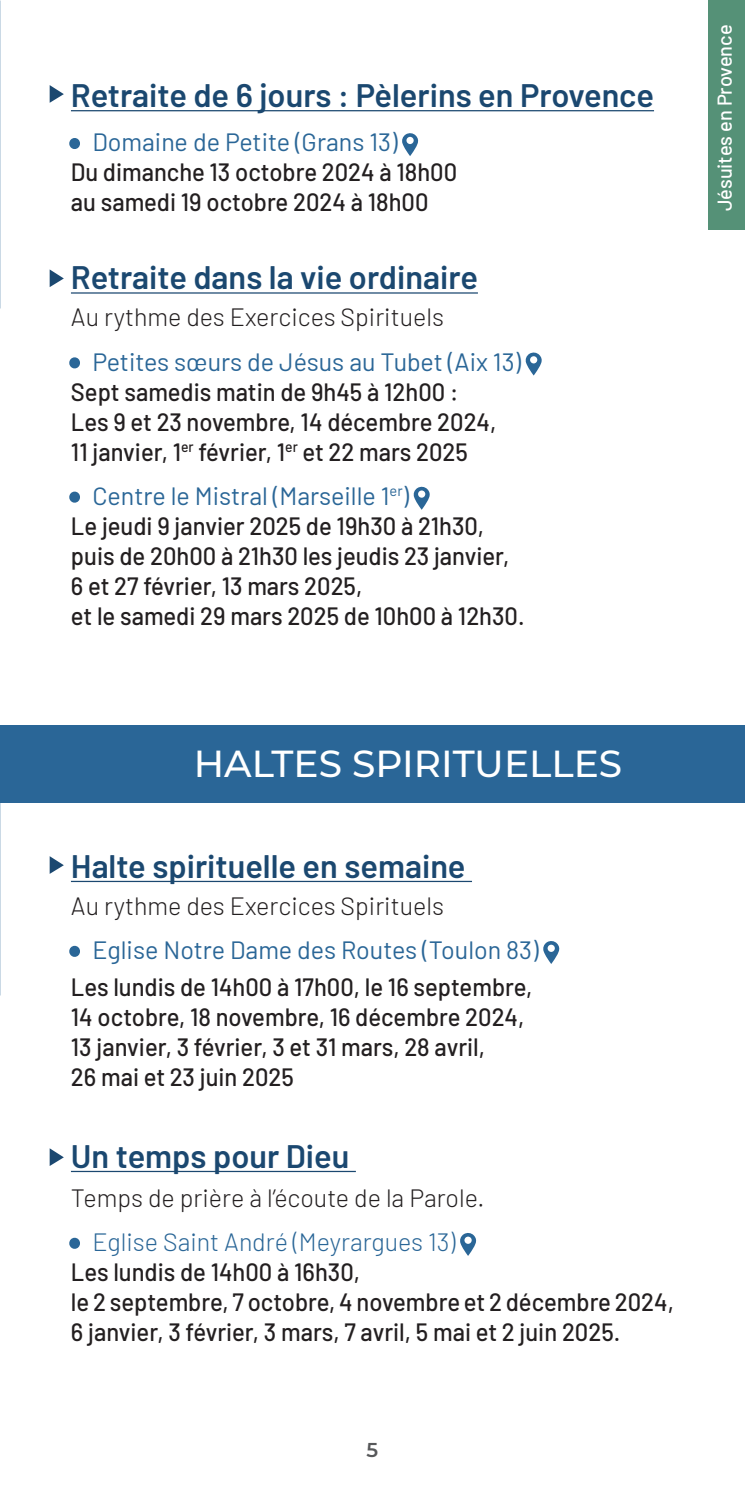
<style>
.page{position:relative;width:745px;height:1489px;background:#fff}
.page>*{position:absolute;margin:0;border:0;box-sizing:border-box;transform-origin:0 0}
.t1{font:500 37.5px "Montserrat";color:#fff}
.t2{font:600 32.5px "Barlow";color:#1b4870}
.t3{font:500 25px/30px "Barlow";color:#231f20;scale:.95 1}
.t4{font:25px/44.2px "Barlow";color:#2a6697}
.t5{font:300 25px/44.2px "Barlow";color:#231f20}
.t6{font:500 20px "Barlow";letter-spacing:-.005em;color:#fff}
.t7{font:600 20px "Montserrat";color:#57585a}
.s1{color:#2a6697}
.s2{font-weight:400;color:#2a6697}
.s3{font-weight:300;color:#231f20}
.s4{font-weight:500}
.s5{font-weight:500;color:#2a6697}
</style>
<div class="page">
<div style="left:0;top:725px;width:744px;height:78px;background:#2a6697"></div>
<svg style="left:50px;top:85px;width:14px;height:18px"></svg>
<svg style="left:50px;top:269px;width:14px;height:18px"></svg>
<svg style="left:50px;top:856px;width:14px;height:17px"></svg>
<svg style="left:50px;top:1148px;width:14px;height:17px"></svg>
<hr style="left:71px;top:110px;width:582px;height:1px;background:#1b4870">
<hr style="left:71px;top:292px;width:406px;height:1px;background:#1b4870">
<svg style="left:402px;top:133px;width:16px;height:23px"></svg>
<svg style="left:525px;top:352px;width:17px;height:23px"></svg>
<svg style="left:413px;top:486px;width:17px;height:24px"></svg>
<hr style="left:71px;top:880px;width:400px;height:2px;background:#1b4870">
<hr style="left:71px;top:1170px;width:284px;height:1px;background:#1b4870">
<svg style="left:543px;top:941px;width:16px;height:22px"></svg>
<svg style="left:460px;top:1233px;width:16px;height:22px"></svg>
<div style="left:707px;top:0;width:37px;height:229px;background:#559177"></div>
<h2 class="t2" style="left:71px;top:71px;width:584px">Retraite de 6 jours : Pèlerins en Provence</h2>
<p class="t3" style="left:71px;top:125px;width:408px"><span class="s1">∙</span> <span class="s2">Domaine de Petite (Grans 13)<br></span>Du dimanche 13 octobre 2024 à 18h00 au samedi 19 octobre 2024 à 18h00</p>
<h2 class="t2" style="left:71px;top:254px;width:408px">Retraite dans la vie ordinaire</h2>
<p class="t4" style="left:71px;top:293px;width:451px"><span class="s3">Au rythme des Exercices Spirituels<br></span><span class="s4">∙</span> Petites sœurs de Jésus au Tubet (Aix 13)</p>
<p class="t3" style="left:71px;top:374px;width:449px">Sept samedis matin de 9h45 à 12h00 :<br>Les 9 et 23 novembre, 14 décembre 2024,<br>11 janvier, 1<sup>er</sup> février, 1<sup>er</sup> et 22 mars 2025</p>
<p class="t3" style="left:71px;top:479px;width:478px"><span class="s1">∙</span> <span class="s2">Centre le Mistral (Marseille 1</span><sup>er</sup><span class="s2">)<br></span>Le jeudi 9 janvier 2025 de 19h30 à 21h30, puis de 20h00 à 21h30 les jeudis 23 janvier, 6 et 27 février, 13 mars 2025,<br>et le samedi 29 mars 2025 de 10h00 à 12h30.</p>
<p class="t6" style="left:709px;top:211px;width:188px;rotate:-90deg">Jésuites en Provence</p>
<h1 class="t1" style="left:193px;top:737px;width:430px">HALTES SPIRITUELLES</h1>
<h2 class="t2" style="left:71px;top:842px;width:396px">Halte spirituelle en semaine</h2>
<p class="t4" style="left:71px;top:881px;width:469px"><span class="s3">Au rythme des Exercices Spirituels<br></span><span class="s4">∙</span> Eglise Notre Dame des Routes (Toulon 83)</p>
<p class="t3" style="left:71px;top:970px;width:487px">Les lundis de 14h00 à 17h00, le 16 septembre, 14 octobre, 18 novembre, 16 décembre 2024, 13 janvier, 3 février, 3 et 31 mars, 28 avril,<br>26 mai et 23 juin 2025</p>
<h2 class="t2" style="left:71px;top:1132px;width:280px">Un temps pour Dieu</h2>
<p class="t5" style="left:71px;top:1173px;width:415px">Temps de prière à l’écoute de la Parole. <span class="s5">∙</span> <span class="s1">Eglise Saint André (Meyrargues 13)</span></p>
<p class="t3" style="left:71px;top:1254px;width:636px">Les lundis de 14h00 à 16h30,<br>le 2 septembre, 7 octobre, 4 novembre et 2 décembre 2024,<br>6 janvier, 3 février, 3 mars, 7 avril, 5 mai et 2 juin 2025.</p>
<p class="t7" style="left:366px;top:1435px;width:13px">5</p>
</div>
